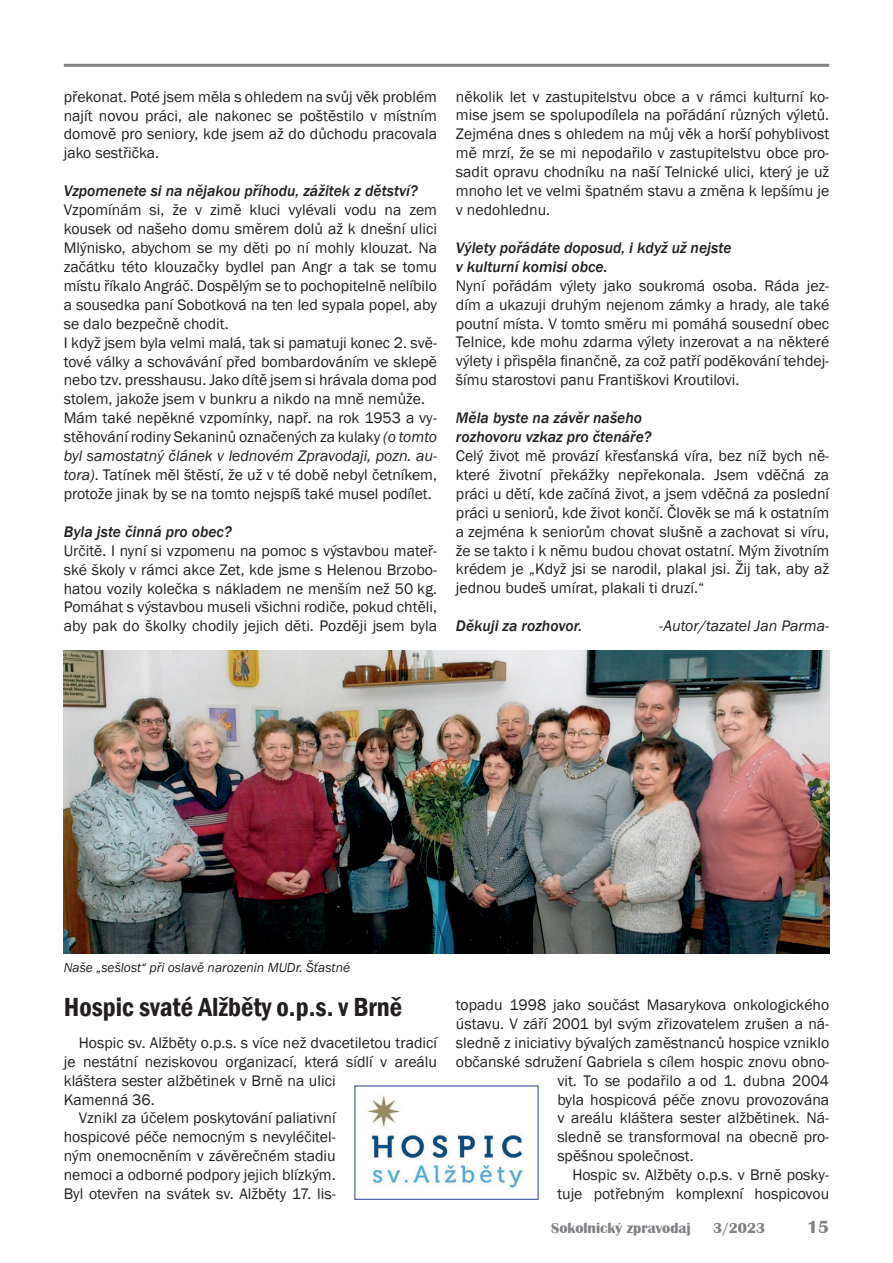
<style>
.page{position:relative;width:893px;height:1263px;background:#fff}
.page>*{position:absolute;margin:0;border:0;box-sizing:border-box;transform-origin:0 0}
.t1{font:600 condensed 27px "Franklin Gothic";color:#231f20}
.t2{font:700 18px "Britannic";color:#808285}
.t3{font:15.75px/18.9px "Franklin Gothic";color:#231f20;text-align:justify}
.t4{font:italic 500 15.75px/18.9px "Franklin Gothic";color:#231f20}
.t5{font:italic 15.75px "Franklin Gothic";color:#231f20}
.t6{font:700 15px "Britannic";color:#808285}
.t7{font:italic 13.5px "Franklin Gothic";color:#231f20}
.s1{font-style:italic}
</style>
<div class="page">
<hr style="left:64px;top:64px;width:765px;height:3px;background:#808285">
<img style="left:64px;top:650px;width:765px;height:303px">
<img style="left:367px;top:1095px;width:157px;height:94px">
<p class="t3" style="left:64px;top:87px;width:375px">překonat. Poté jsem měla s ohledem na svůj věk problém najít novou práci, ale nakonec se poštěstilo v místním domově pro seniory, kde jsem až do důchodu pracovala jako sestřička.</p>
<p class="t4" style="left:64px;top:182px;width:355px">Vzpomenete si na nějakou příhodu, zážitek z dětství?</p>
<p class="t3" style="left:64px;top:201px;width:375px;text-align:left">Vzpomínám si, že v zimě kluci vylévali vodu na zem kousek od našeho domu směrem dolů až k dnešní ulici Mlýnisko, abychom se my děti po ní mohly klouzat. Na začátku této klouzačky bydlel pan Angr a tak se tomu místu říkalo Angráč. Dospělým se to pochopitelně nelíbilo a sousedka paní Sobotková na ten led sypala popel, aby se dalo bezpečně chodit.<br>I když jsem byla velmi malá, tak si pamatuji konec 2. svě&shy;tové války a schovávání před bombardováním ve sklepě nebo tzv. presshausu. Jako dítě jsem si hrávala doma pod stolem, jakože jsem v bunkru a nikdo na mně nemůže.<br>Mám také nepěkné vzpomínky, např. na rok 1953 a vy&shy;stěhování rodiny Sekaninů označených za kulaky <span class="s1">(o tomto byl samostatný článek v lednovém Zpravodaji, pozn. au&shy;tora)</span>. Tatínek měl štěstí, že už v té době nebyl četníkem, protože jinak by se na tomto nejspíš také musel podílet.</p>
<p class="t4" style="left:64px;top:522px;width:169px">Byla jste činná pro obec?</p>
<p class="t3" style="left:64px;top:541px;width:375px">Určitě. I nyní si vzpomenu na pomoc s výstavbou mateř&shy;ské školy v rámci akce Zet, kde jsme s Helenou Brzobo&shy;hatou vozily kolečka s nákladem ne menším než 50 kg.<br>Pomáhat s výstavbou museli všichni rodiče, pokud chtěli, aby pak do školky chodily jejich děti. Později jsem byla</p>
<p class="t3" style="left:456px;top:87px;width:375px">několik let v zastupitelstvu obce a v rámci kulturní ko&shy;mise jsem se spolupodílela na pořádání různých výletů.<br>Zejména dnes s ohledem na můj věk a horší pohyblivost mě mrzí, že se mi nepodařilo v zastupitelstvu obce pro&shy;sadit opravu chodníku na naší Telnické ulici, který je už mnoho let ve velmi špatném stavu a změna k lepšímu je v nedohlednu.</p>
<p class="t4" style="left:456px;top:238px;width:277px">Výlety pořádáte doposud, i když už nejste v kulturní komisi obce.</p>
<p class="t3" style="left:456px;top:276px;width:375px">Nyní pořádám výlety jako soukromá osoba. Ráda jez&shy;dím a ukazuji druhým nejenom zámky a hrady, ale také poutní místa. V tomto směru mi pomáhá sousední obec Telnice, kde mohu zdarma výlety inzerovat a na některé výlety i přispěla finančně, za což patří poděkování tehdej&shy;šímu starostovi panu Františkovi Kroutilovi.</p>
<p class="t4" style="left:456px;top:409px;width:197px">Měla byste na závěr našeho rozhovoru vzkaz pro čtenáře?</p>
<p class="t3" style="left:456px;top:447px;width:375px">Celý život mě provází křesťanská víra, bez níž bych ně&shy;které životní překážky nepřekonala. Jsem vděčná za práci u dětí, kde začíná život, a jsem vděčná za poslední práci u seniorů, kde život končí. Člověk se má k ostatním a zejména k seniorům chovat slušně a zachovat si víru, že se takto i k němu budou chovat ostatní. Mým životním krédem je „Když jsi se narodil, plakal jsi. Žij tak, aby až jednou budeš umírat, plakali ti druzí.“</p>
<p class="t4" style="left:456px;top:617px;width:128px">Děkuji za rozhovor.</p>
<p class="t5" style="left:659px;top:616px;width:171px">-Autor/tazatel Jan Parma-</p>
<p class="t7" style="left:64px;top:959px;width:288px">Naše „sešlost“ při oslavě narozenin MUDr. Šťastné</p>
<h1 class="t1" style="left:64px;top:989px;width:340px">Hospic svaté Alžběty o.p.s. v Brně</h1>
<p class="t3" style="left:79px;top:1033px;width:360px">Hospic sv. Alžběty o.p.s. s více než dvacetiletou tradicí</p>
<p class="t3" style="left:64px;top:1052px;width:375px">je nestátní neziskovou organizací, která sídlí v areálu</p>
<p class="t3" style="left:64px;top:1071px;width:273px">kláštera sester alžbětinek v Brně na ulici</p>
<p class="t3" style="left:64px;top:1090px;width:92px">Kamenná 36.</p>
<p class="t3" style="left:79px;top:1109px;width:258px">Vznikl za účelem poskytování paliativní</p>
<p class="t3" style="left:64px;top:1128px;width:273px">hospicové péče nemocným s nevyléčitel-</p>
<p class="t3" style="left:64px;top:1147px;width:273px">ným onemocněním v závěrečném stadiu</p>
<p class="t3" style="left:64px;top:1166px;width:273px">nemoci a odborné podpory jejich blízkým.</p>
<p class="t3" style="left:64px;top:1185px;width:273px">Byl otevřen na svátek sv. Alžběty 17. lis-</p>
<p class="t3" style="left:456px;top:995px;width:375px">topadu 1998 jako součást Masarykova onkologického</p>
<p class="t3" style="left:456px;top:1014px;width:375px">ústavu. V září 2001 byl svým zřizovatelem zrušen a ná-</p>
<p class="t3" style="left:456px;top:1033px;width:375px">sledně z iniciativy bývalých zaměstnanců hospice vzniklo</p>
<p class="t3" style="left:456px;top:1052px;width:375px">občanské sdružení Gabriela s cílem hospic znovu obno-</p>
<p class="t3" style="left:557px;top:1071px;width:273px">vit. To se podařilo a od 1. dubna 2004</p>
<p class="t3" style="left:557px;top:1090px;width:273px">byla hospicová péče znovu provozována</p>
<p class="t3" style="left:557px;top:1109px;width:273px">v areálu kláštera sester alžbětinek. Ná-</p>
<p class="t3" style="left:557px;top:1128px;width:273px">sledně se transformoval na obecně pro-</p>
<p class="t3" style="left:557px;top:1147px;width:138px">spěšnou společnost.</p>
<p class="t3" style="left:572px;top:1166px;width:258px">Hospic sv. Alžběty o.p.s. v Brně posky-</p>
<p class="t3" style="left:557px;top:1185px;width:273px">tuje potřebným komplexní hospicovou</p>
<p class="t6" style="left:551px;top:1220px;width:141px">Sokolnický zpravodaj</p>
<p class="t6" style="left:713px;top:1220px;width:54px">3/2023</p>
<p class="t2" style="left:807px;top:1217px;width:23px">15</p>
</div>
